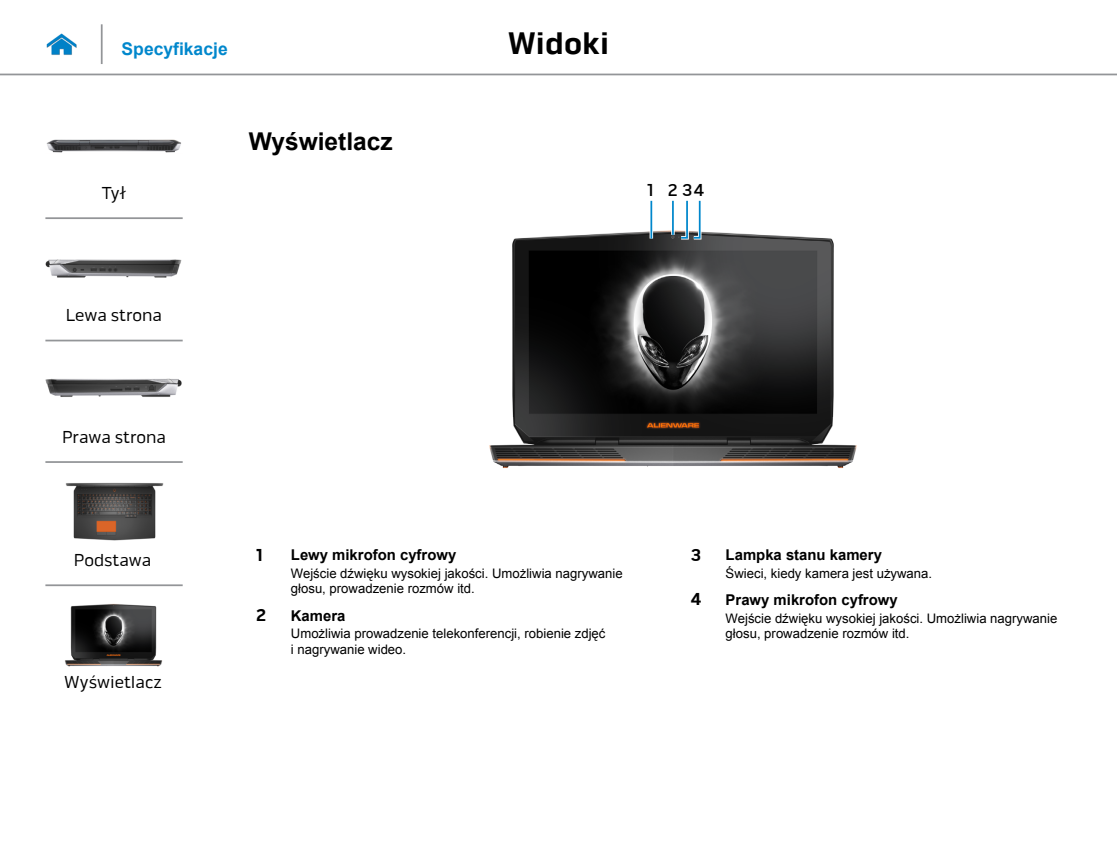
<style>
.page{position:relative;width:1117px;height:844px;background:#fff}
.page>*{position:absolute;margin:0;border:0;box-sizing:border-box;transform-origin:0 0}
.t1{font:700 31.5px "Pill Alt 600 mg";letter-spacing:.01em;color:#000}
.Head2{font:700 24.5px "Arial";color:#000}
.t2{font:17.5px "Pill Alt 600 mg";color:#000}
.t3{font:700 17.5px "Arial";color:#0087cc}
.Callout_Head{font:700 17.5px "Pill Alt 600 mg";color:#000}
.Callout-L{font:500 17.5px "Pill Alt 600 mg";color:#000}
.Callout_Head-2{font:700 14.88px "Arial";color:#000}
.Callout_Head-3{font:13.12px/15.8px "Arial";color:#000}
</style>
<div class="page">
<hr style="left:0;top:74px;width:1116px;height:1px;background:#939598">
<img style="left:46px;top:33px;width:31px;height:22px">
<img style="left:489px;top:230px;width:368px;height:238px">
<hr style="left:671px;top:201px;width:3px;height:34px;background:#fff">
<hr style="left:672px;top:201px;width:1px;height:34px;background:#0087cc">
<svg style="left:649px;top:201px;width:4px;height:37px"></svg>
<hr style="left:650px;top:201px;width:2px;height:37px;background:#0087cc">
<svg style="left:677px;top:200px;width:26px;height:41px"></svg>
<hr style="left:101px;top:24px;width:2px;height:40px;background:#939598">
<img style="left:46px;top:139px;width:135px;height:14px">
<img style="left:45px;top:259px;width:137px;height:19px">
<img style="left:45px;top:378px;width:137px;height:19px">
<img style="left:65px;top:482px;width:98px;height:58px">
<img style="left:65px;top:603px;width:98px;height:63px">
<hr style="left:45px;top:217px;width:138px;height:2px;background:#939598">
<hr style="left:45px;top:339px;width:138px;height:2px;background:#939598">
<hr style="left:45px;top:461px;width:138px;height:2px;background:#939598">
<hr style="left:45px;top:584px;width:138px;height:2px;background:#939598">
<h3 class="t3" style="left:122px;top:37px;width:108px">Specyfikacje</h3>
<h1 class="t1" style="left:507px;top:25px;width:103px">Widoki</h1>
<h3 class="t2" style="left:102px;top:182px;width:26px">Tył</h3>
<p class="Head2" style="left:249px;top:125px;width:145px">Wyświetlacz</p>
<p class="Callout-L" style="left:647px;top:179px;width:8px">1</p>
<p class="Callout-L" style="left:667px;top:179px;width:38px">2 34</p>
<h3 class="t2" style="left:66px;top:305px;width:98px">Lewa strona</h3>
<h3 class="t2" style="left:62px;top:427px;width:105px">Prawa strona</h3>
<h3 class="t2" style="left:74px;top:549px;width:79px">Podstawa</h3>
<h3 class="t2" style="left:64px;top:672px;width:99px">Wyświetlacz</h3>
<p class="Callout_Head" style="left:256px;top:544px;width:8px">1</p>
<p class="Callout_Head-2" style="left:291px;top:545px;width:167px">Lewy mikrofon cyfrowy</p>
<p class="Callout_Head-3" style="left:291px;top:565px;width:333px">Wejście dźwięku wysokiej jakości. Umożliwia nagrywanie głosu, prowadzenie rozmów itd.</p>
<p class="Callout_Head" style="left:256px;top:604px;width:11px">2</p>
<p class="Callout_Head-2" style="left:291px;top:605px;width:56px">Kamera</p>
<p class="Callout_Head-3" style="left:291px;top:625px;width:316px">Umożliwia prowadzenie telekonferencji, robienie zdjęć i nagrywanie wideo.</p>
<p class="Callout_Head" style="left:690px;top:544px;width:12px">3</p>
<p class="Callout_Head-2" style="left:725px;top:545px;width:158px">Lampka stanu kamery</p>
<p class="Callout_Head-3" style="left:725px;top:565px;width:208px">Świeci, kiedy kamera jest używana.</p>
<p class="Callout_Head" style="left:690px;top:589px;width:12px">4</p>
<p class="Callout_Head-2" style="left:725px;top:590px;width:173px">Prawy mikrofon cyfrowy</p>
<p class="Callout_Head-3" style="left:725px;top:610px;width:333px">Wejście dźwięku wysokiej jakości. Umożliwia nagrywanie głosu, prowadzenie rozmów itd.</p>
</div>
